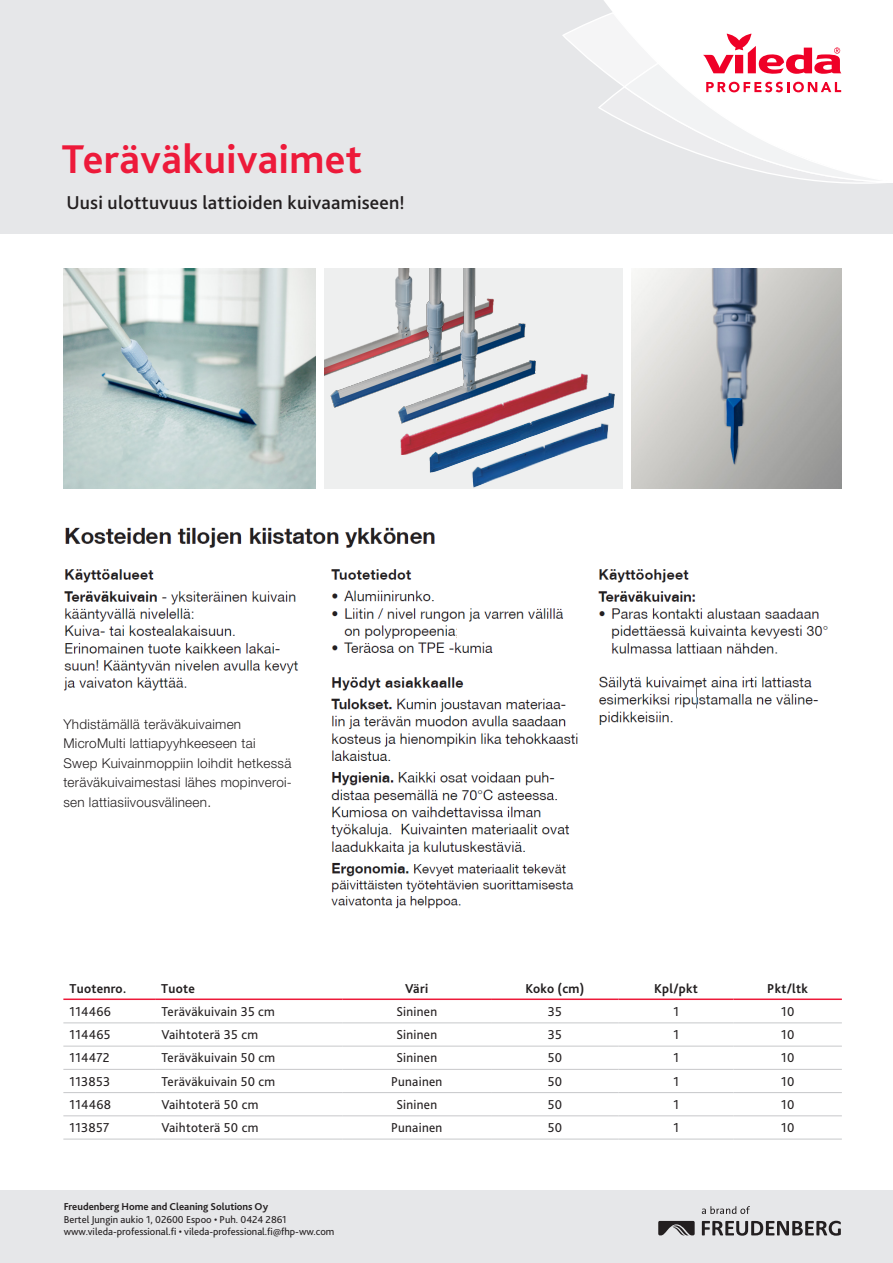
<style>
.page{position:relative;width:893px;height:1263px;background:#fff}
.page>*{position:absolute;margin:0;border:0;box-sizing:border-box;transform-origin:0 0}
.Headline{font:700 42px "Bliss 2";letter-spacing:.01em;color:#ed1a3a}
.Subline{font:500 19.5px "Bliss 2";letter-spacing:.01em;color:#231f20}
.t1{font:13.5px "Bliss";letter-spacing:.02em;color:#231f20}
.Bullet_wings{font:300 13.5px/19.5px "Helvetica Neue LT Std";letter-spacing:.02em;color:#231f20}
.t2{font:700 13.5px "Bliss";letter-spacing:.02em;color:#231f20}
.Footer_contact_detai{font:10.5px "Bliss 2";color:#231f20}
.Footer_contact_Viled{font:700 10.5px "Bliss 2";color:#231f20}
</style>
<div class="page">
<div style="left:325px;top:268px;width:298px;height:221px;background:#eeefef"></div>
<div style="left:323px;top:266px;width:208px;height:153px;background:#231f20;opacity:.37"></div>
<div style="left:0;top:0;width:893px;height:234px;background:#e6e7e9"></div>
<div style="left:604px;top:0;width:289px;height:11px;background:#fff"></div>
<svg style="left:562px;top:11px;width:331px;height:173px"></svg>
<img style="left:63px;top:268px;width:252px;height:221px">
<img style="left:632px;top:268px;width:210px;height:221px">
<img style="left:325px;top:268px;width:211px;height:153px">
<div style="left:422px;top:364px;width:196px;height:148px;background:#231f20;opacity:.25"></div>
<svg style="left:463px;top:406px;width:154px;height:106px"></svg>
<img style="left:401px;top:373px;width:187px;height:82px">
<img style="left:63px;top:527px;width:765px;height:382px">
<div style="left:64px;top:714px;width:229px;height:110px;background:#fff"></div>
<div style="left:457px;top:625px;width:131px;height:14px;background:#fff"></div>
<div style="left:597px;top:663px;width:258px;height:99px;background:#fff"></div>
<img style="left:597px;top:676px;width:231px;height:140px">
<div style="left:597px;top:810px;width:131px;height:14px;background:#fff"></div>
<div style="left:442px;top:525px;width:267px;height:34px;background:#fff"></div>
<div style="left:189px;top:676px;width:110px;height:21px;background:#fff"></div>
<div style="left:63px;top:691px;width:131px;height:22px;background:#fff"></div>
<hr style="left:63px;top:998px;width:92px;height:2px;background:#ed1a3a">
<hr style="left:155px;top:998px;width:187px;height:2px;background:#ed1a3a">
<hr style="left:342px;top:998px;width:149px;height:2px;background:#ed1a3a">
<hr style="left:491px;top:998px;width:128px;height:2px;background:#ed1a3a">
<hr style="left:619px;top:998px;width:114px;height:2px;background:#ed1a3a">
<hr style="left:733px;top:998px;width:109px;height:2px;background:#ed1a3a">
<hr style="left:63px;top:1022px;width:92px;height:1px;background:#c7c8ca">
<hr style="left:155px;top:1022px;width:187px;height:1px;background:#c7c8ca">
<hr style="left:342px;top:1022px;width:149px;height:1px;background:#c7c8ca">
<hr style="left:491px;top:1022px;width:128px;height:1px;background:#c7c8ca">
<hr style="left:619px;top:1022px;width:114px;height:1px;background:#c7c8ca">
<hr style="left:733px;top:1022px;width:109px;height:1px;background:#c7c8ca">
<hr style="left:63px;top:1046px;width:92px;height:1px;background:#c7c8ca">
<hr style="left:155px;top:1046px;width:187px;height:1px;background:#c7c8ca">
<hr style="left:342px;top:1046px;width:149px;height:1px;background:#c7c8ca">
<hr style="left:491px;top:1046px;width:128px;height:1px;background:#c7c8ca">
<hr style="left:619px;top:1046px;width:114px;height:1px;background:#c7c8ca">
<hr style="left:733px;top:1046px;width:109px;height:1px;background:#c7c8ca">
<hr style="left:63px;top:1069px;width:92px;height:1px;background:#c7c8ca">
<hr style="left:155px;top:1069px;width:187px;height:1px;background:#c7c8ca">
<hr style="left:342px;top:1069px;width:149px;height:1px;background:#c7c8ca">
<hr style="left:491px;top:1069px;width:128px;height:1px;background:#c7c8ca">
<hr style="left:619px;top:1069px;width:114px;height:1px;background:#c7c8ca">
<hr style="left:733px;top:1069px;width:109px;height:1px;background:#c7c8ca">
<hr style="left:63px;top:1092px;width:92px;height:1px;background:#c7c8ca">
<hr style="left:155px;top:1092px;width:187px;height:1px;background:#c7c8ca">
<hr style="left:342px;top:1092px;width:149px;height:1px;background:#c7c8ca">
<hr style="left:491px;top:1092px;width:128px;height:1px;background:#c7c8ca">
<hr style="left:619px;top:1092px;width:114px;height:1px;background:#c7c8ca">
<hr style="left:733px;top:1092px;width:109px;height:1px;background:#c7c8ca">
<hr style="left:63px;top:1115px;width:92px;height:1px;background:#c7c8ca">
<hr style="left:155px;top:1115px;width:187px;height:1px;background:#c7c8ca">
<hr style="left:342px;top:1115px;width:149px;height:1px;background:#c7c8ca">
<hr style="left:491px;top:1115px;width:128px;height:1px;background:#c7c8ca">
<hr style="left:619px;top:1115px;width:114px;height:1px;background:#c7c8ca">
<hr style="left:733px;top:1115px;width:109px;height:1px;background:#c7c8ca">
<hr style="left:63px;top:1139px;width:92px;height:1px;background:#c7c8ca">
<hr style="left:155px;top:1139px;width:187px;height:1px;background:#c7c8ca">
<hr style="left:342px;top:1139px;width:149px;height:1px;background:#c7c8ca">
<hr style="left:491px;top:1139px;width:128px;height:1px;background:#c7c8ca">
<hr style="left:619px;top:1139px;width:114px;height:1px;background:#c7c8ca">
<hr style="left:733px;top:1139px;width:109px;height:1px;background:#c7c8ca">
<div style="left:0;top:1191px;width:893px;height:72px;background:#e6e7e9"></div>
<svg style="left:702px;top:1221px;width:139px;height:15px"></svg>
<svg style="left:658px;top:1221px;width:37px;height:14px"></svg>
<svg style="left:702px;top:1206px;width:48px;height:8px"></svg>
<p class="Headline" style="left:62px;top:133px;width:302px">Teräväkuivaimet</p>
<p class="Subline" style="left:66px;top:190px;width:340px">Uusi ulottuvuus lattioiden kuivaamiseen!</p>
<p class="Bullet_wings" style="left:63px;top:714px;width:179px">Yhdistämällä teräväkuivaimen</p>
<p class="Bullet_wings" style="left:63px;top:733px;width:230px">MicroMulti lattiapyyhkeeseen tai Swep Kuivainmoppiin loihdit hetkessä teräväkuivaimestasi lähes mopinveroi&shy;sen lattiasiivousvälineen.</p>
<p class="t2" style="left:69px;top:980px;width:58px">Tuotenro.</p>
<p class="t2" style="left:161px;top:980px;width:35px">Tuote</p>
<p class="t2" style="left:405px;top:980px;width:25px">Väri</p>
<p class="t2" style="left:525px;top:980px;width:61px">Koko (cm)</p>
<p class="t2" style="left:654px;top:980px;width:45px">Kpl/pkt</p>
<p class="t2" style="left:767px;top:980px;width:42px">Pkt/ltk</p>
<p class="t1" style="left:70px;top:1003px;width:43px">114466</p>
<p class="t1" style="left:161px;top:1003px;width:115px">Teräväkuivain 35 cm</p>
<p class="t1" style="left:396px;top:1003px;width:42px">Sininen</p>
<p class="t1" style="left:548px;top:1003px;width:16px">35</p>
<p class="t1" style="left:673px;top:1003px;width:7px">1</p>
<p class="t1" style="left:781px;top:1003px;width:15px">10</p>
<p class="t1" style="left:70px;top:1026px;width:43px">114465</p>
<p class="t1" style="left:161px;top:1026px;width:98px">Vaihtoterä 35 cm</p>
<p class="t1" style="left:396px;top:1026px;width:42px">Sininen</p>
<p class="t1" style="left:548px;top:1026px;width:16px">35</p>
<p class="t1" style="left:673px;top:1026px;width:7px">1</p>
<p class="t1" style="left:781px;top:1026px;width:15px">10</p>
<p class="t1" style="left:70px;top:1049px;width:42px">114472</p>
<p class="t1" style="left:161px;top:1049px;width:115px">Teräväkuivain 50 cm</p>
<p class="t1" style="left:396px;top:1049px;width:42px">Sininen</p>
<p class="t1" style="left:548px;top:1049px;width:16px">50</p>
<p class="t1" style="left:673px;top:1049px;width:7px">1</p>
<p class="t1" style="left:781px;top:1049px;width:15px">10</p>
<p class="t1" style="left:70px;top:1073px;width:42px">113853</p>
<p class="t1" style="left:161px;top:1073px;width:115px">Teräväkuivain 50 cm</p>
<p class="t1" style="left:391px;top:1073px;width:53px">Punainen</p>
<p class="t1" style="left:548px;top:1073px;width:16px">50</p>
<p class="t1" style="left:673px;top:1073px;width:7px">1</p>
<p class="t1" style="left:781px;top:1073px;width:15px">10</p>
<p class="t1" style="left:70px;top:1096px;width:43px">114468</p>
<p class="t1" style="left:161px;top:1096px;width:98px">Vaihtoterä 50 cm</p>
<p class="t1" style="left:396px;top:1096px;width:42px">Sininen</p>
<p class="t1" style="left:548px;top:1096px;width:16px">50</p>
<p class="t1" style="left:673px;top:1096px;width:7px">1</p>
<p class="t1" style="left:781px;top:1096px;width:15px">10</p>
<p class="t1" style="left:70px;top:1119px;width:41px">113857</p>
<p class="t1" style="left:161px;top:1119px;width:98px">Vaihtoterä 50 cm</p>
<p class="t1" style="left:391px;top:1119px;width:53px">Punainen</p>
<p class="t1" style="left:548px;top:1119px;width:16px">50</p>
<p class="t1" style="left:673px;top:1119px;width:7px">1</p>
<p class="t1" style="left:781px;top:1119px;width:15px">10</p>
<p class="Footer_contact_Viled" style="left:64px;top:1200px;width:206px">Freudenberg Home and Cleaning Solutions Oy</p>
<p class="Footer_contact_detai" style="left:64px;top:1212px;width:224px">Bertel Jungin aukio 1, 02600 Espoo • Puh. 0424 2861</p>
<p class="Footer_contact_detai" style="left:64px;top:1225px;width:272px">www.vileda-professional.fi • vileda-professional.fi@fhp-ww.com</p>
</div>
